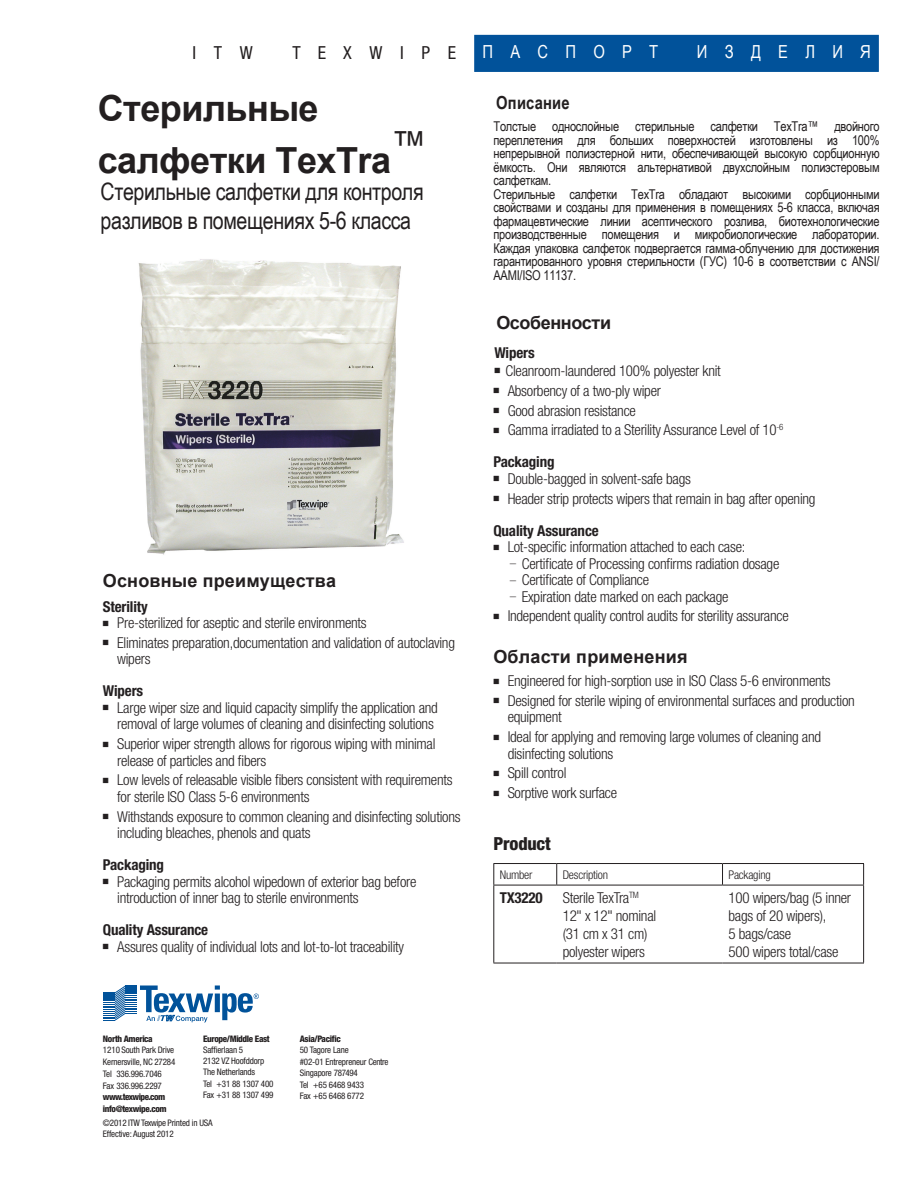
<style>
.page{position:relative;width:918px;height:1188px;background:#fff}
.page>*{position:absolute;margin:0;border:0;box-sizing:border-box;transform-origin:0 0}
.t1{font:700 36px/52.5px "Arial";letter-spacing:-.015em;color:#231f20}
.t2{font:36px "Arial";color:#231f20}
.Body{font:24px/28.8px "Arial Narrow";letter-spacing:-.015em;color:#231f20}
.Subhead{font:700 18px "Arial";letter-spacing:.01em;color:#231f20}
.t3{font:18px "Arial Narrow";letter-spacing:.96em;color:#fff}
.Subhead-2{font:700 18px "Arial";letter-spacing:-.025em;color:#231f20}
.t4{font:condensed 18px "Helvetica Neue";letter-spacing:.98em;color:#231f20}
.Subhead-3{font:700 18px "Arial Narrow";letter-spacing:.01em;color:#231f20}
.Subhead-4{font:800 condensed 18px "Helvetica Neue";letter-spacing:-.01em;color:#231f20}
.Body-2{font:300 condensed 15px/16.5px "Helvetica Neue";letter-spacing:-.015em;color:#231f20}
.Subhead-5{font:700 condensed 15px "Helvetica Neue";letter-spacing:-.01em;color:#231f20}
.Body-3{font:700 condensed 15px "Helvetica Neue";letter-spacing:-.015em;color:#231f20}
.Body-4{font:13.5px/13.5px "Arial Narrow";letter-spacing:-.02em;color:#231f20}
.Body-5{font:300 condensed 12px "Helvetica Neue";letter-spacing:-.015em;color:#231f20}
.t5{font:condensed 9px/11.4px "Helvetica Neue";letter-spacing:-.02em;color:#231f20}
.t6{font:800 condensed 9px "Helvetica Neue";letter-spacing:-.04em;color:#231f20}
.t7{font:800 condensed 9px "Helvetica Neue";letter-spacing:-.06em;color:#231f20}
.s1{font-family:"Universal Newswith Comm Pi";font-weight:400;font-stretch:normal;font-size:10.5px}
.s2{font-weight:700}
</style>
<div class="page">
<img style="left:138px;top:259px;width:266px;height:296px">
<div style="left:474px;top:35px;width:405px;height:37px;background:#01529a;border:2px solid #01529a"></div>
<hr style="left:493px;top:885px;width:64px;height:1px;background:#231f20">
<hr style="left:557px;top:885px;width:166px;height:1px;background:#231f20">
<hr style="left:723px;top:885px;width:141px;height:1px;background:#231f20">
<hr style="left:493px;top:863px;width:64px;height:1px;background:#231f20">
<svg style="left:493px;top:864px;width:1px;height:21px"></svg>
<hr style="left:557px;top:863px;width:166px;height:1px;background:#231f20">
<svg style="left:556px;top:864px;width:1px;height:21px"></svg>
<hr style="left:723px;top:863px;width:141px;height:1px;background:#231f20">
<svg style="left:863px;top:864px;width:1px;height:21px"></svg>
<hr style="left:493px;top:885px;width:1px;height:78px;background:#231f20">
<hr style="left:863px;top:885px;width:1px;height:78px;background:#231f20">
<hr style="left:493px;top:963px;width:64px;height:1px;background:#231f20">
<hr style="left:557px;top:963px;width:166px;height:1px;background:#231f20">
<hr style="left:723px;top:963px;width:141px;height:1px;background:#231f20">
<svg style="left:722px;top:864px;width:1px;height:21px"></svg>
<svg style="left:103px;top:986px;width:156px;height:36px"></svg>
<p class="t4" style="left:192px;top:42px;width:62px">ITW</p>
<p class="t4" style="left:292px;top:42px;width:165px">TEXWIPE</p>
<p class="t3" style="left:482px;top:39px;width:177px">ПАСПОРТ</p>
<p class="t3" style="left:697px;top:39px;width:175px">ИЗДЕЛИЯ</p>
<p class="t1" style="left:98px;top:82px;width:295px">Стерильные салфетки TexTra</p>
<p class="Subhead-3" style="left:496px;top:89px;width:75px">Описание</p>
<p class="Body-4" style="left:494px;top:119px;width:388px">Толстые однослойные стерильные салфетки TexTra™ двойного переплетения для больших поверхностей изготовлены из 100% непрерывной полиэстерной нити, обеспечивающей высокую сорбционную ёмкость. Они являются альтернативой двухслойным полиэстеровым салфеткам.<br>Cтерильные салфетки TexTra обладают высокими сорбционными свойствами и созданы для применения в помещениях 5-6 класса, включая фармацевтические линии асептического розлива, биотехнологические производственные помещения и микробиологические лаборатории.<br>Каждая упаковка салфеток подвергается гамма-облучению для достижения гарантированного уровня стерильности (ГУС) 10-6 в соответствии с ANSI/ AAMI/ISO 11137.</p>
<p class="t2" style="left:391px;top:119px;width:37px">™</p>
<p class="Body" style="left:101px;top:177px;width:325px">Стерильные салфетки для контроля разливов в помещениях 5-6 класса</p>
<p class="Subhead" style="left:103px;top:568px;width:235px">Основные преимущества</p>
<p class="Subhead-5" style="left:103px;top:597px;width:46px">Sterility</p>
<p class="Body-2" style="left:103px;top:615px;width:265px"><span class="s1">7</span> Pre-sterilized for aseptic and sterile environments</p>
<p class="Body-2" style="left:117px;top:634px;width:339px;text-indent:-14px"><span class="s1">7</span> Eliminates preparation,documentation and validation of autoclaving wipers</p>
<p class="Subhead-5" style="left:103px;top:682px;width:42px">Wipers</p>
<p class="Body-2" style="left:103px;top:699px;width:336px;text-align:right"><span class="s1">7</span> Large wiper size and liquid capacity simplify the application and removal of large volumes of cleaning and disinfecting solutions</p>
<p class="Body-2" style="left:117px;top:736px;width:320px;text-indent:-14px"><span class="s1">7</span> Superior wiper strength allows for rigorous wiping with minimal release of particles and fibers</p>
<p class="Body-2" style="left:117px;top:772px;width:337px;text-indent:-14px"><span class="s1">7</span> Low levels of releasable visible fibers consistent with requirements for sterile ISO Class 5-6 environments</p>
<p class="Body-2" style="left:117px;top:808px;width:345px;text-indent:-14px"><span class="s1">7</span> Withstands exposure to common cleaning and disinfecting solutions including bleaches, phenols and quats</p>
<p class="Subhead-5" style="left:103px;top:856px;width:63px">Packaging</p>
<p class="Body-2" style="left:117px;top:873px;width:301px;text-indent:-14px"><span class="s1">7</span> Packaging permits alcohol wipedown of exterior bag before introduction of inner bag to sterile environments</p>
<p class="Subhead-5" style="left:103px;top:921px;width:107px">Quality Assurance</p>
<p class="Body-2" style="left:103px;top:938px;width:303px"><span class="s1">7</span> Assures quality of individual lots and lot-to-lot traceability</p>
<p class="t6" style="left:103px;top:1034px;width:51px">North America</p>
<p class="t5" style="left:103px;top:1044px;width:73px">1210 South Park Drive</p>
<p class="t5" style="left:103px;top:1056px;width:74px">Kernersville, NC 27284</p>
<p class="t5" style="left:103px;top:1068px;width:61px;line-height:12px">Tel 336.996.7046<br>Fax 336.996.2297</p>
<p class="t7" style="left:103px;top:1092px;width:64px">www.texwipe.com</p>
<p class="t6" style="left:103px;top:1103px;width:65px">info@texwipe.com</p>
<p class="t6" style="left:203px;top:1034px;width:68px">Europe/Middle East</p>
<p class="t5" style="left:203px;top:1044px;width:42px">Saffierlaan 5</p>
<p class="t5" style="left:203px;top:1055px;width:63px">2132 VZ Hoofddorp</p>
<p class="t5" style="left:203px;top:1066px;width:53px">The Netherlands</p>
<p class="t5" style="left:203px;top:1078px;width:72px;line-height:10.9px">Tel +31 88 1307 400<br>Fax +31 88 1307 499</p>
<p class="t5" style="left:103px;top:1117px;width:111px">©2012 ITW Texwipe Printed in USA</p>
<p class="t5" style="left:103px;top:1128px;width:72px">Effective: August 2012</p>
<p class="t6" style="left:300px;top:1034px;width:42px">Asia/Pacific</p>
<p class="t5" style="left:300px;top:1044px;width:50px">50 Tagore Lane</p>
<p class="t5" style="left:300px;top:1056px;width:90px">#02-01 Entrepreneur Centre</p>
<p class="t5" style="left:300px;top:1067px;width:60px">Singapore 787494</p>
<p class="t5" style="left:300px;top:1079px;width:66px">Tel +65 6468 9433<br>Fax +65 6468 6772</p>
<p class="Subhead-2" style="left:496px;top:310px;width:116px">Особенности</p>
<p class="Body-2" style="left:494px;top:344px;width:228px;line-height:17.9px"><span class="s2">Wipers<br></span><span class="s1">77</span> Cleanroom-laundered 100% polyester knit</p>
<p class="Body-2" style="left:493px;top:382px;width:169px"><span class="s1">7</span> Absorbency of a two-ply wiper</p>
<p class="Body-2" style="left:493px;top:402px;width:144px"><span class="s1">7</span> Good abrasion resistance</p>
<p class="Body-2" style="left:493px;top:422px;width:292px"><span class="s1">7</span> Gamma irradiated to a Sterility Assurance Level of 10<sup>-6</sup></p>
<p class="Subhead-5" style="left:493px;top:453px;width:63px">Packaging</p>
<p class="Body-2" style="left:493px;top:470px;width:199px"><span class="s1">7</span> Double-bagged in solvent-safe bags</p>
<p class="Body-2" style="left:493px;top:490px;width:324px"><span class="s1">7</span> Header strip protects wipers that remain in bag after opening</p>
<p class="Subhead-5" style="left:493px;top:521px;width:107px">Quality Assurance</p>
<p class="Body-2" style="left:493px;top:539px;width:253px"><span class="s1">7</span> Lot-specific information attached to each case:</p>
<p class="Body-2" style="left:522px;top:555px;width:259px">Certificate of Processing confirms radiation dosage</p>
<p class="Body-2" style="left:522px;top:572px;width:129px">Certificate of Compliance</p>
<p class="Body-2" style="left:522px;top:588px;width:208px">Expiration date marked on each package</p>
<p class="Body-2" style="left:493px;top:608px;width:297px"><span class="s1">7</span> Independent quality control audits for sterility assurance</p>
<p class="Subhead" style="left:493px;top:644px;width:196px">Области применения</p>
<p class="Body-2" style="left:493px;top:672px;width:339px"><span class="s1">7</span> Engineered for high-sorption use in ISO Class 5-6 environments</p>
<p class="Body-2" style="left:508px;top:692px;width:349px;text-indent:-14px"><span class="s1">7</span> Designed for sterile wiping of environmental surfaces and production equipment</p>
<p class="Body-2" style="left:508px;top:728px;width:315px;text-indent:-14px"><span class="s1">7</span> Ideal for applying and removing large volumes of cleaning and disinfecting solutions</p>
<p class="Body-2" style="left:493px;top:765px;width:75px"><span class="s1">7</span> Spill control</p>
<p class="Body-2" style="left:493px;top:784px;width:125px"><span class="s1">7</span> Sorptive work surface</p>
<p class="Subhead-4" style="left:493px;top:833px;width:59px">Product</p>
<p class="Body-5" style="left:500px;top:868px;width:34px">Number</p>
<p class="Body-5" style="left:563px;top:868px;width:47px">Description</p>
<p class="Body-5" style="left:729px;top:868px;width:44px">Packaging</p>
<p class="Body-3" style="left:500px;top:888px;width:44px">TX3220</p>
<p class="Body-2" style="left:563px;top:889px;width:95px;line-height:18px">Sterile TexTra<sup>TM<br></sup>12" x 12" nominal (31 cm x 31 cm) polyester wipers</p>
<p class="Body-2" style="left:729px;top:889px;width:124px;line-height:18px">100 wipers/bag (5 inner bags of 20 wipers),<br>5 bags/case<br>500 wipers total/case</p>
</div>
